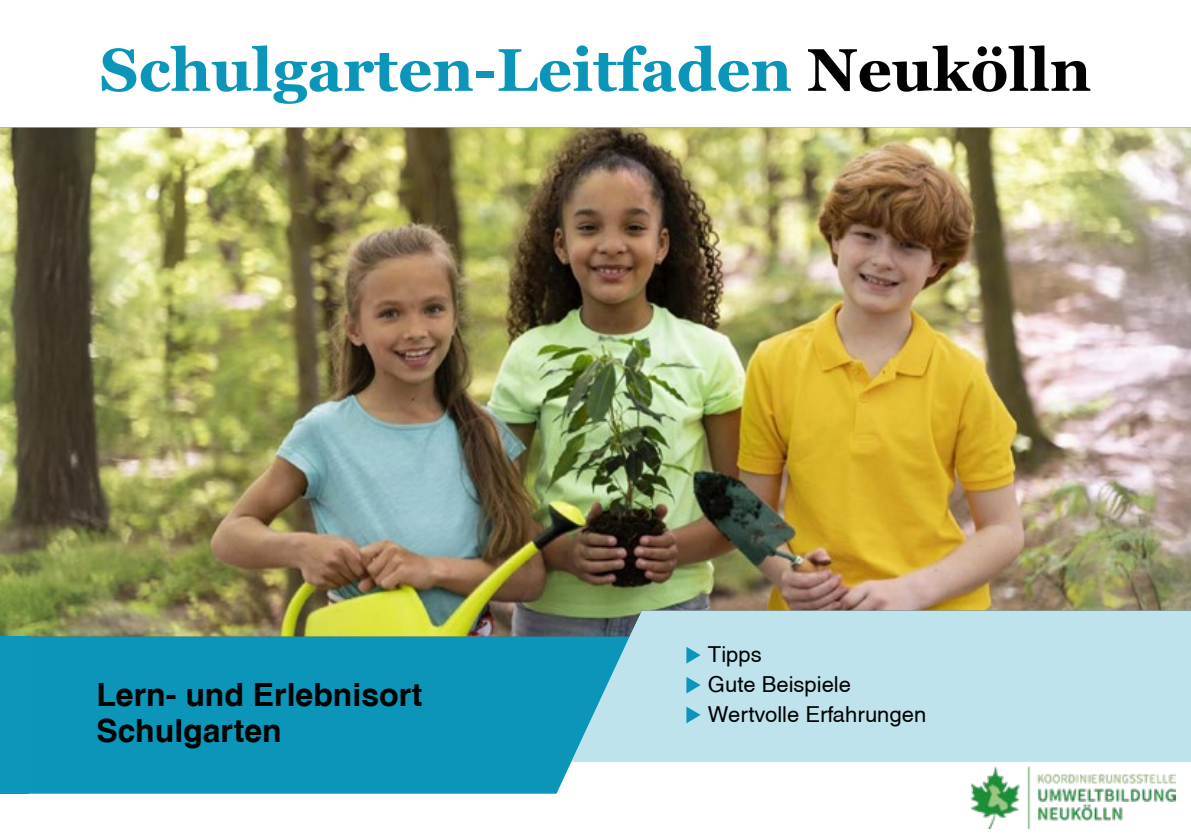
<style>
.page{position:relative;width:1191px;height:840px;background:#fff}
.page>*{position:absolute;margin:0;border:0;box-sizing:border-box;transform-origin:0 0}
.t1{font:700 60px "Georgia";color:#0b96b9}
.t2{font:700 condensed 32px/36px "Helvetica";color:#010202}
.t3{font:condensed 22px/30px "Helvetica";color:#010202}
.s1{color:#020203}
</style>
<div class="page">
<div style="left:629px;top:636px;width:562px;height:125px;background:#bfe3ec"></div>
<img style="left:0;top:128px;width:1191px;height:508px">
<div style="left:28px;top:636px;width:601px;height:157px;background:#0b96b9"></div>
<div style="left:0;top:636px;width:28px;height:157px;background:#0c96ba"></div>
<svg style="left:686px;top:646px;width:14px;height:17px"></svg>
<svg style="left:686px;top:706px;width:14px;height:17px"></svg>
<svg style="left:686px;top:676px;width:14px;height:17px"></svg>
<img style="left:971px;top:766px;width:204px;height:61px">
<h1 class="t1" style="left:100px;top:31px;width:993px">Schulgarten-Leitfaden <span class="s1">Neukölln</span></h1>
<h2 class="t2" style="left:96px;top:675px;width:328px">Lern- und Erlebnisort<br>Schulgarten</h2>
<p class="t3" style="left:708px;top:639px;width:220px">Tipps<br>Gute Beispiele<br>Wertvolle Erfahrungen</p>
</div>
